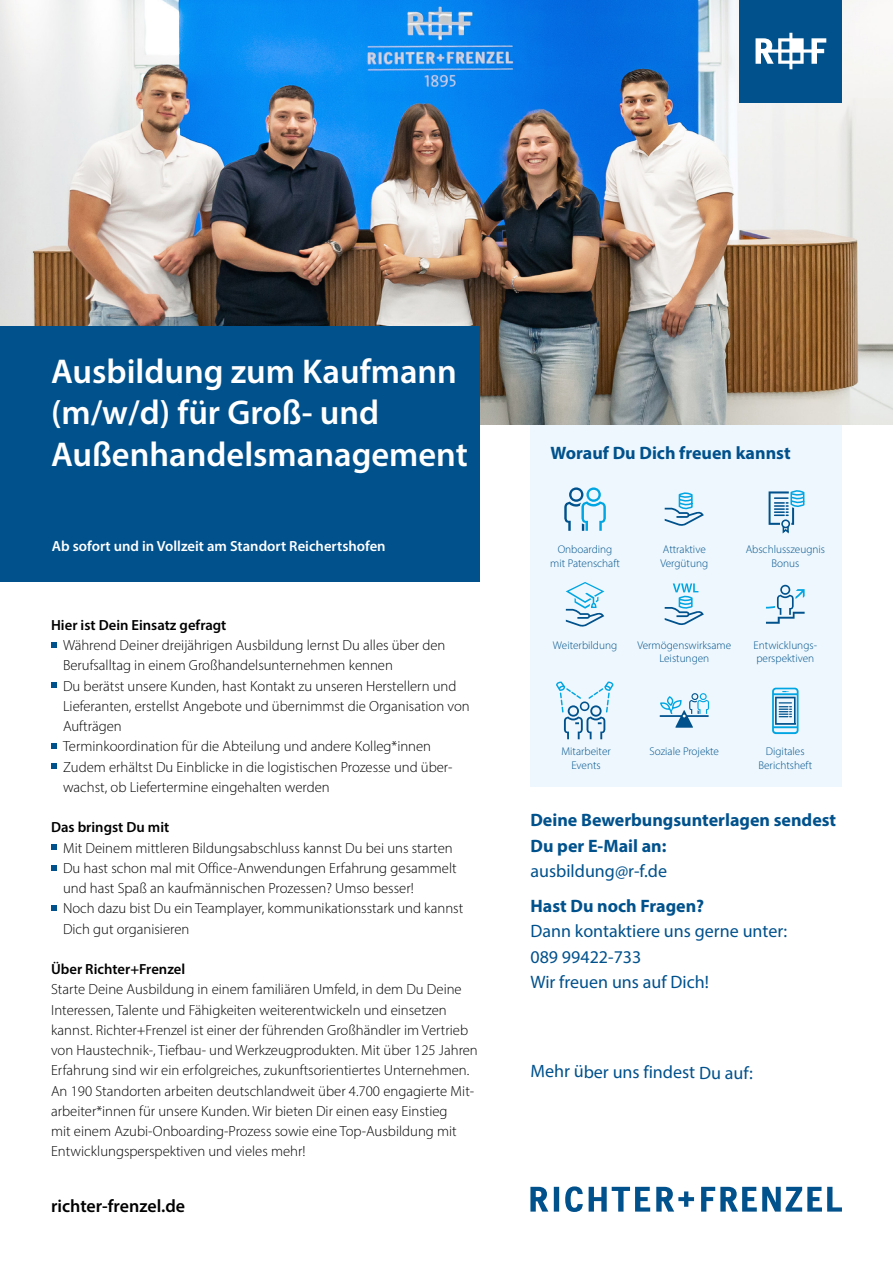
<style>
.page{position:relative;width:893px;height:1263px;background:#fff}
.page>*{position:absolute;margin:0;border:0;box-sizing:border-box;transform-origin:0 0}
.t1{font:600 34.5px/41.4px "Myriad Pro";color:#fff}
.t2{font:18px/25.5px "Myriad Pro";color:#00518c}
.t3{font:700 18px/25.5px "Myriad Pro";color:#00518c}
.t4{font:600 18px "Myriad Pro";color:#000}
.t5{font:300 14.7px/20.2px "Myriad Pro";color:#000}
.t6{font:600 14.7px "Myriad Pro";color:#000}
.t7{font:600 14.7px "Myriad Pro";color:#fff}
.t8{font:300 11.25px/13.5px "Myriad Pro";color:#00518c;text-align:center}
</style>
<div class="page">
<div style="left:530px;top:371px;width:312px;height:416px;background:#edf7fd"></div>
<svg style="left:665px;top:492px;width:39px;height:34px"></svg>
<svg style="left:769px;top:490px;width:36px;height:44px"></svg>
<svg style="left:566px;top:582px;width:38px;height:45px"></svg>
<svg style="left:665px;top:583px;width:39px;height:42px"></svg>
<svg style="left:766px;top:585px;width:39px;height:39px"></svg>
<svg style="left:556px;top:681px;width:57px;height:58px"></svg>
<svg style="left:659px;top:693px;width:50px;height:35px"></svg>
<svg style="left:772px;top:688px;width:26px;height:46px"></svg>
<img style="left:0;top:0;width:893px;height:424px">
<div style="left:740px;top:0;width:102px;height:102px;background:#00518c"></div>
<svg style="left:755px;top:33px;width:71px;height:36px"></svg>
<svg style="left:701px;top:1187px;width:141px;height:24px"></svg>
<svg style="left:589px;top:1187px;width:61px;height:24px"></svg>
<svg style="left:565px;top:1186px;width:18px;height:26px"></svg>
<svg style="left:554px;top:1187px;width:5px;height:24px"></svg>
<svg style="left:530px;top:1187px;width:18px;height:24px"></svg>
<svg style="left:656px;top:1187px;width:38px;height:24px"></svg>
<div style="left:0;top:326px;width:479px;height:255px;background:#00518c"></div>
<svg style="left:51px;top:642px;width:6px;height:6px"></svg>
<svg style="left:51px;top:682px;width:6px;height:6px"></svg>
<svg style="left:51px;top:743px;width:6px;height:6px"></svg>
<svg style="left:51px;top:763px;width:6px;height:6px"></svg>
<svg style="left:51px;top:844px;width:6px;height:6px"></svg>
<svg style="left:51px;top:865px;width:6px;height:5px"></svg>
<svg style="left:51px;top:905px;width:6px;height:6px"></svg>
<svg style="left:564px;top:487px;width:42px;height:44px"></svg>
<h1 class="t1" style="left:51px;top:350px;width:418px">Ausbildung zum Kaufmann (m/w/d) für Groß- und<br>Außenhandelsmanagement</h1>
<p class="t7" style="left:52px;top:537px;width:335px">Ab sofort und in Vollzeit am Standort Reichertshofen</p>
<p class="t6" style="left:51px;top:615px;width:177px">Hier ist Dein Einsatz gefragt</p>
<p class="t5" style="left:63px;top:635px;width:408px">Während Deiner dreijährigen Ausbildung lernst Du alles über den Berufsalltag in einem Großhandelsunternehmen kennen<br>Du berätst unsere Kunden, hast Kontakt zu unseren Herstellern und Lieferanten, erstellst Angebote und übernimmst die Organisation von Aufträgen<br>Terminkoordination für die Abteilung und andere Kolleg*innen Zudem erhältst Du Einblicke in die logistischen Prozesse und über&shy;wachst, ob Liefertermine eingehalten werden</p>
<p class="t6" style="left:51px;top:818px;width:120px">Das bringst Du mit</p>
<p class="t5" style="left:63px;top:837px;width:402px">Mit Deinem mittleren Bildungsabschluss kannst Du bei uns starten Du hast schon mal mit Office-Anwendungen Erfahrung gesammelt und hast Spaß an kaufmännischen Prozessen? Umso besser!<br>Noch dazu bist Du ein Teamplayer, kommunikationsstark und kannst Dich gut organisieren</p>
<p class="t6" style="left:51px;top:960px;width:136px">Über Richter+Frenzel</p>
<p class="t5" style="left:51px;top:979px;width:428px">Starte Deine Ausbildung in einem familiären Umfeld, in dem Du Deine Interessen, Talente und Fähigkeiten weiterentwickeln und einsetzen kannst. Richter+Frenzel ist einer der führenden Großhändler im Vertrieb von Haustechnik-, Tiefbau- und Werkzeugprodukten. Mit über 125 Jahren Erfahrung sind wir ein erfolgreiches, zukunftsorientiertes Unternehmen.<br>An 190 Standorten arbeiten deutschlandweit über 4.700 engagierte Mit&shy;arbeiter*innen für unsere Kunden. Wir bieten Dir einen easy Einstieg<br>mit einem Azubi-Onboarding-Prozess sowie eine Top-Ausbildung mit Entwicklungsperspektiven und vieles mehr!</p>
<p class="t4" style="left:51px;top:1194px;width:136px">richter-frenzel.de</p>
<p class="t3" style="left:551px;top:439px;width:241px">Worauf Du Dich freuen kannst</p>
<p class="t8" style="left:550px;top:542px;width:71px">Onboarding mit Patenschaft</p>
<p class="t8" style="left:660px;top:542px;width:49px;text-align:left">Attraktive<br>Vergütung</p>
<p class="t8" style="left:746px;top:542px;width:81px">Abschlusszeugnis<br>Bonus</p>
<p class="t8" style="left:553px;top:638px;width:66px">Weiterbildung</p>
<p class="t8" style="left:637px;top:638px;width:95px">Vermögenswirksame<br>Leistungen</p>
<p class="t8" style="left:754px;top:638px;width:65px;text-align:left">Entwicklungs&shy;perspektiven</p>
<p class="t8" style="left:561px;top:744px;width:51px">Mitarbeiter<br>Events</p>
<p class="t8" style="left:649px;top:744px;width:71px">Soziale Projekte</p>
<p class="t8" style="left:758px;top:744px;width:55px">Digitales<br>Berichtsheft</p>
<p class="t3" style="left:530px;top:806px;width:307px">Deine Bewerbungsunterlagen sendest<br>Du per E-Mail an:</p>
<p class="t2" style="left:530px;top:858px;width:138px">ausbildung@r-f.de</p>
<p class="t3" style="left:530px;top:892px;width:175px">Hast Du noch Fragen?</p>
<p class="t2" style="left:530px;top:918px;width:258px">Dann kontaktiere uns gerne unter:<br>089 99422-733<br>Wir freuen uns auf Dich!</p>
<p class="t2" style="left:530px;top:1059px;width:224px">Mehr über uns findest Du auf:</p>
</div>
